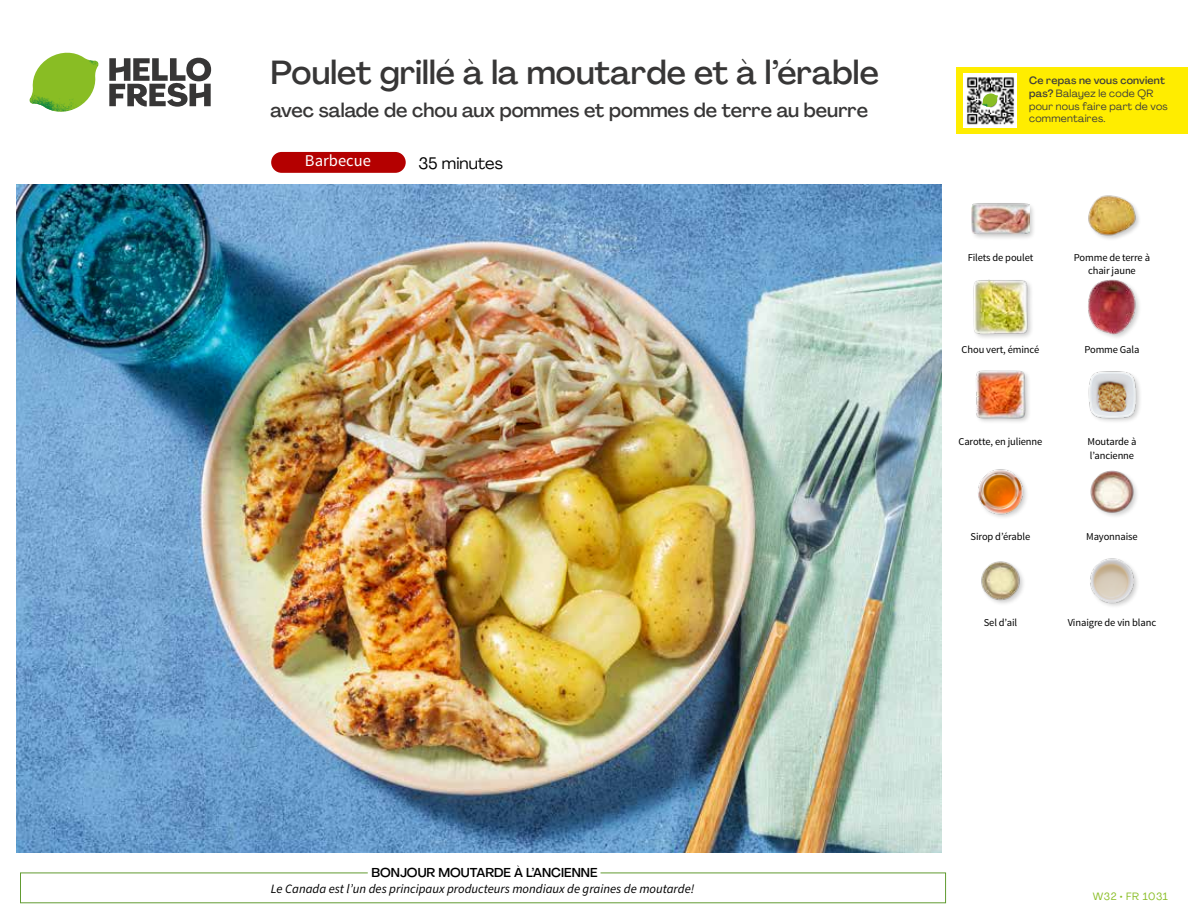
<style>
.page{position:relative;width:1188px;height:918px;background:#fff}
.page>*{position:absolute;margin:0;border:0;box-sizing:border-box;transform-origin:0 0}
.t1{font:500 33px "Agrandir";color:#373636}
.t2{font:500 19.5px "Agrandir";color:#373636}
.t3{font:16.5px "Agrandir";color:#000}
.t4{font:16.5px "Source Sans Pro";color:#fff}
.t5{font:italic 12.75px "Source Sans Pro";color:#000}
.t6{font:500 12.75px "Agrandir";color:#000}
.t7{font:10.5px/13.5px "Source Sans Pro";letter-spacing:-.01em;color:#000;text-align:center}
.t8{font:10.5px/12.8px "Agrandir";letter-spacing:.02em;color:#3c3c3b}
.t9{font:10.5px "Agrandir";letter-spacing:.05em;color:#89bd24}
.s1{font-weight:500}
</style>
<div class="page">
<svg style="left:109px;top:57px;width:102px;height:50px"></svg>
<svg style="left:34px;top:53px;width:62px;height:40px"></svg>
<img style="left:67px;top:53px;width:32px;height:26px">
<img style="left:33px;top:75px;width:59px;height:11px">
<img style="left:29px;top:79px;width:61px;height:33px">
<img style="left:65px;top:86px;width:27px;height:25px">
<img style="left:17px;top:185px;width:924px;height:668px">
<div style="left:271px;top:152px;width:135px;height:21px;background:#b40000;border-radius:10px"></div>
<img style="left:1090px;top:558px;width:48px;height:48px">
<img style="left:981px;top:561px;width:43px;height:43px">
<img style="left:1090px;top:470px;width:47px;height:46px">
<img style="left:978px;top:469px;width:49px;height:48px">
<img style="left:1088px;top:371px;width:52px;height:51px">
<img style="left:976px;top:370px;width:53px;height:52px">
<div style="left:1087px;top:279px;width:55px;height:61px;background:#000;opacity:.2"></div>
<img style="left:1087px;top:279px;width:54px;height:56px">
<div style="left:973px;top:279px;width:61px;height:61px;background:#000;opacity:.2"></div>
<img style="left:973px;top:279px;width:56px;height:56px">
<img style="left:1088px;top:195px;width:51px;height:44px">
<div style="left:970px;top:202px;width:66px;height:39px;background:#000;opacity:.2"></div>
<img style="left:972px;top:202px;width:57px;height:39px">
<div style="left:956px;top:67px;width:232px;height:67px;background:#ffed00"></div>
<img style="left:964px;top:74px;width:52px;height:54px">
<svg style="left:982px;top:93px;width:16px;height:14px"></svg>
<h1 class="t1" style="left:271px;top:52px;width:610px">Poulet grillé à la moutarde et à l’érable</h1>
<h2 class="t2" style="left:271px;top:98px;width:599px">avec salade de chou aux pommes et pommes de terre au beurre</h2>
<h3 class="t4" style="left:305px;top:151px;width:67px">Barbecue</h3>
<h3 class="t3" style="left:418px;top:153px;width:86px">35 minutes</h3>
<p class="t8" style="left:1029px;top:74px;width:140px"><span class="s1">Ce repas ne vous convient pas?</span> Balayez le code QR pour nous faire part de vos commentaires.</p>
<p class="t7" style="left:968px;top:251px;width:67px">Filets de poulet</p>
<p class="t7" style="left:962px;top:343px;width:79px">Chou vert, émincé</p>
<p class="t7" style="left:1074px;top:251px;width:78px">Pomme de terre à chair jaune</p>
<p class="t7" style="left:1084px;top:343px;width:57px">Pomme Gala</p>
<p class="t7" style="left:958px;top:435px;width:85px">Carotte, en julienne</p>
<p class="t7" style="left:971px;top:530px;width:61px">Sirop d’érable</p>
<p class="t7" style="left:1088px;top:435px;width:50px;text-align:left">Moutarde à l’ancienne</p>
<p class="t7" style="left:1086px;top:530px;width:53px">Mayonnaise</p>
<p class="t7" style="left:984px;top:616px;width:35px">Sel d’ail</p>
<p class="t7" style="left:1068px;top:616px;width:90px">Vinaigre de vin blanc</p>
<p class="t6" style="left:372px;top:864px;width:227px">BONJOUR MOUTARDE À L’ANCIENNE</p>
<p class="t5" style="left:271px;top:880px;width:425px">Le Canada est l’un des principaux producteurs mondiaux de graines de moutarde!</p>
<p class="t9" style="left:1093px;top:890px;width:76px">W32 • FR 1031</p>
</div>
